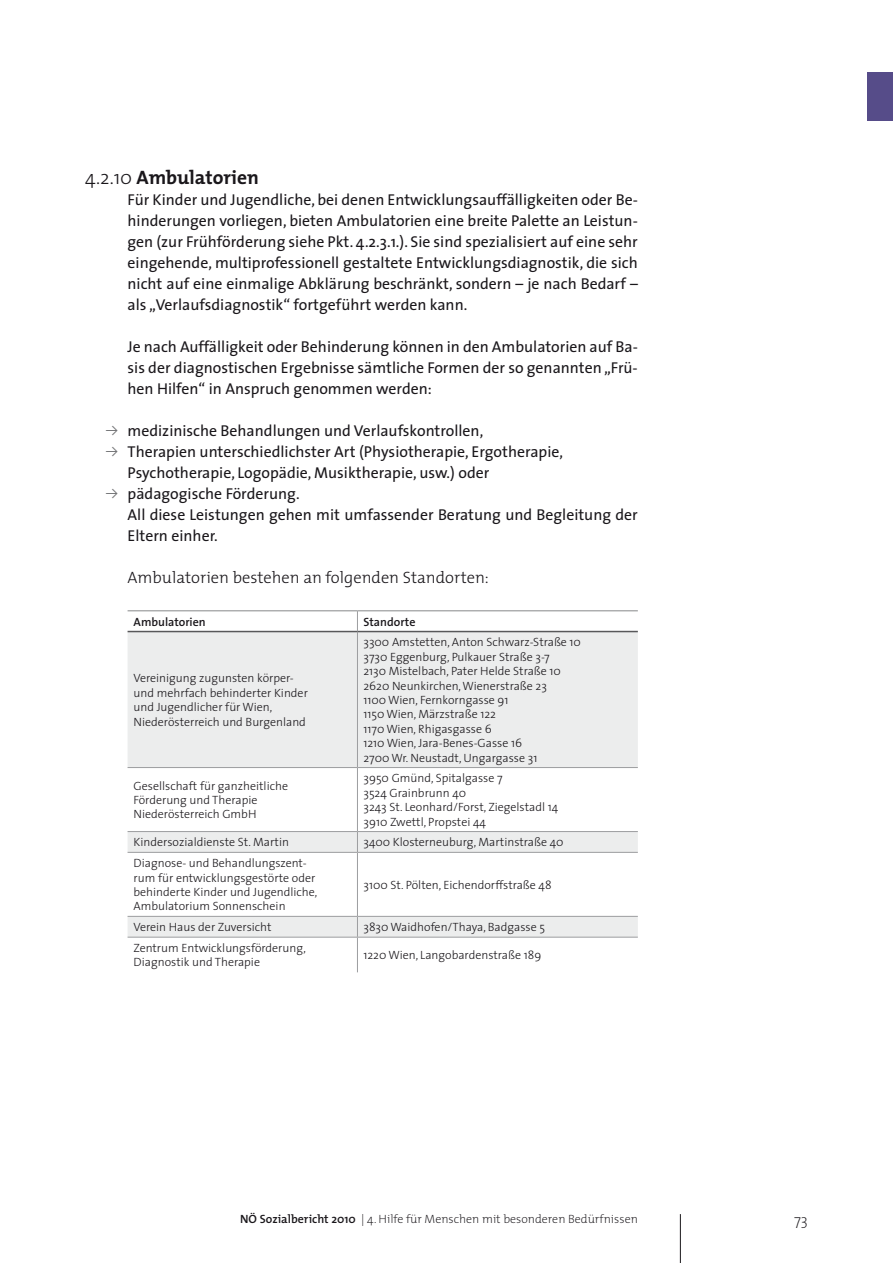
<style>
.page{position:relative;width:893px;height:1263px;background:#fff}
.page>*{position:absolute;margin:0;border:0;box-sizing:border-box;transform-origin:0 0}
.t1{font:700 19.5px "The Mix";color:#1a171b}
.t2{font:300 16.5px "The Mix";color:#1a171b}
.t3{font:15.75px/21px "The Sans";color:#1a171b;text-align:justify}
.t4{font:200 15px "The Mix";color:#1a171b}
.t5{font:300 12px/14.4px "The Sans";color:#1a171b}
.t6{font:200 12px "The Mix";color:#1a171b}
.t7{font:600 12px "The Sans";color:#1a171b}
.s1{font-weight:300}
.s2{font-family:"The Sans Expert";font-size:12px;color:#707173}
.s3{font-weight:600}
</style>
<div class="page">
<div style="left:867px;top:72px;width:26px;height:48px;background:#564c89"></div>
<hr style="left:680px;top:1214px;width:1px;height:49px;background:#1a171b">
<svg style="left:128px;top:632px;width:510px;height:305px;fill:#eceded"></svg>
<svg style="left:128px;top:611px;width:510px;height:20px"></svg>
<hr style="left:357px;top:632px;width:1px;height:135px;background:#9c9d9f">
<hr style="left:128px;top:767px;width:229px;height:1px;background:#9c9d9f">
<hr style="left:357px;top:767px;width:281px;height:1px;background:#9c9d9f">
<hr style="left:357px;top:768px;width:1px;height:63px;background:#9c9d9f">
<hr style="left:128px;top:831px;width:229px;height:1px;background:#9c9d9f">
<hr style="left:357px;top:831px;width:281px;height:1px;background:#9c9d9f">
<svg style="left:357px;top:832px;width:1px;height:20px"></svg>
<hr style="left:128px;top:852px;width:229px;height:1px;background:#9c9d9f">
<hr style="left:357px;top:852px;width:281px;height:1px;background:#9c9d9f">
<hr style="left:357px;top:853px;width:1px;height:63px;background:#9c9d9f">
<hr style="left:128px;top:916px;width:229px;height:1px;background:#9c9d9f">
<hr style="left:357px;top:916px;width:281px;height:1px;background:#9c9d9f">
<svg style="left:357px;top:917px;width:1px;height:20px"></svg>
<hr style="left:128px;top:937px;width:229px;height:1px;background:#9c9d9f">
<hr style="left:357px;top:937px;width:281px;height:1px;background:#9c9d9f">
<hr style="left:357px;top:937px;width:1px;height:35px;background:#9c9d9f">
<hr style="left:128px;top:610px;width:229px;height:1px;background:#87888a">
<hr style="left:357px;top:610px;width:281px;height:1px;background:#87888a">
<hr style="left:128px;top:631px;width:229px;height:1px;background:#58585a">
<hr style="left:357px;top:631px;width:281px;height:1px;background:#58585a">
<p class="t1" style="left:85px;top:161px;width:175px"><span class="s1">4.2.10</span> Ambulatorien</p>
<p class="t3" style="left:128px;top:189px;width:512px">Für Kinder und Jugendliche, bei denen Entwicklungsauffälligkeiten oder Be&shy;hinderungen vorliegen, bieten Ambulatorien eine breite Palette an Leistun&shy;gen (zur Frühförderung siehe Pkt. 4.2.3.1.). Sie sind spezialisiert auf eine sehr eingehende, multiprofessionell gestaltete Entwicklungsdiagnostik, die sich nicht auf eine einmalige Abklärung beschränkt, sondern – je nach Bedarf – als „Verlaufsdiagnostik“ fortgeführt werden kann.</p>
<p class="t3" style="left:128px;top:336px;width:512px">Je nach Auffälligkeit oder Behinderung können in den Ambulatorien auf Ba&shy;sis der diagnostischen Ergebnisse sämtliche Formen der so genannten „Frü&shy;hen Hilfen“ in Anspruch genommen werden:</p>
<p class="t3" style="left:106px;top:420px;width:378px"><span class="s2">Y</span> medizinische Behandlungen und Verlaufskontrollen,</p>
<p class="t3" style="left:106px;top:441px;width:458px"><span class="s2">Y</span> Therapien unterschiedlichster Art (Physiotherapie, Ergotherapie,</p>
<p class="t3" style="left:128px;top:462px;width:363px">Psychotherapie, Logopädie, Musiktherapie, usw.) oder</p>
<p class="t3" style="left:106px;top:483px;width:195px"><span class="s2">Y</span> pädagogische Förderung.</p>
<p class="t3" style="left:128px;top:504px;width:512px">All diese Leistungen gehen mit umfassender Beratung und Begleitung der</p>
<p class="t3" style="left:128px;top:525px;width:92px">Eltern einher.</p>
<p class="t2" style="left:128px;top:564px;width:363px">Ambulatorien bestehen an folgenden Standorten:</p>
<p class="t7" style="left:134px;top:611px;width:74px">Ambulatorien</p>
<p class="t7" style="left:363px;top:611px;width:54px">Standorte</p>
<p class="t5" style="left:134px;top:671px;width:176px">Vereinigung zugunsten körper&shy;und mehrfach behinderter Kinder und Jugendlicher für Wien,<br>Niederösterreich und Burgenland</p>
<p class="t5" style="left:363px;top:635px;width:219px">3300 Amstetten, Anton Schwarz-Straße 10<br>3730 Eggenburg, Pulkauer Straße 3-7<br>2130 Mistelbach, Pater Helde Straße 10<br>2620 Neunkirchen,Wienerstraße 23<br>1100 Wien, Fernkorngasse 91<br>1150 Wien, Märzstraße 122<br>1170 Wien, Rhigasgasse 6<br>1210 Wien, Jara-Benes-Gasse 16<br>2700 Wr. Neustadt, Ungargasse 31</p>
<p class="t5" style="left:134px;top:778px;width:156px">Gesellschaft für ganzheitliche<br>Förderung und Therapie<br>Niederösterreich GmbH</p>
<p class="t5" style="left:363px;top:771px;width:196px">3950 Gmünd, Spitalgasse 7<br>3524 Grainbrunn 40<br>3243 St. Leonhard/Forst, Ziegelstadl 14<br>3910 Zwettl, Propstei 44</p>
<p class="t5" style="left:134px;top:835px;width:157px">Kindersozialdienste St. Martin</p>
<p class="t5" style="left:363px;top:835px;width:202px">3400 Klosterneuburg, Martinstraße 40</p>
<p class="t5" style="left:134px;top:855px;width:185px">Diagnose- und Behandlungszent&shy;rum für entwicklungsgestörte oder behinderte Kinder und Jugendliche, Ambulatorium Sonnenschein</p>
<p class="t5" style="left:363px;top:877px;width:190px">3100 St. Pölten, Eichendorffstraße 48</p>
<p class="t5" style="left:134px;top:919px;width:139px">Verein Haus der Zuversicht</p>
<p class="t5" style="left:363px;top:919px;width:183px">3830 Waidhofen/Thaya, Badgasse 5</p>
<p class="t5" style="left:134px;top:940px;width:174px">Zentrum Entwicklungsförderung,<br>Diagnostik und Therapie</p>
<p class="t5" style="left:363px;top:947px;width:179px">1220 Wien, Langobardenstraße 189</p>
<p class="t6" style="left:240px;top:1208px;width:399px"><span class="s3">NÖ Sozialbericht 2010</span> | 4. Hilfe für Menschen mit besonderen Bedürfnissen</p>
<p class="t4" style="left:794px;top:1207px;width:15px">73</p>
</div>
